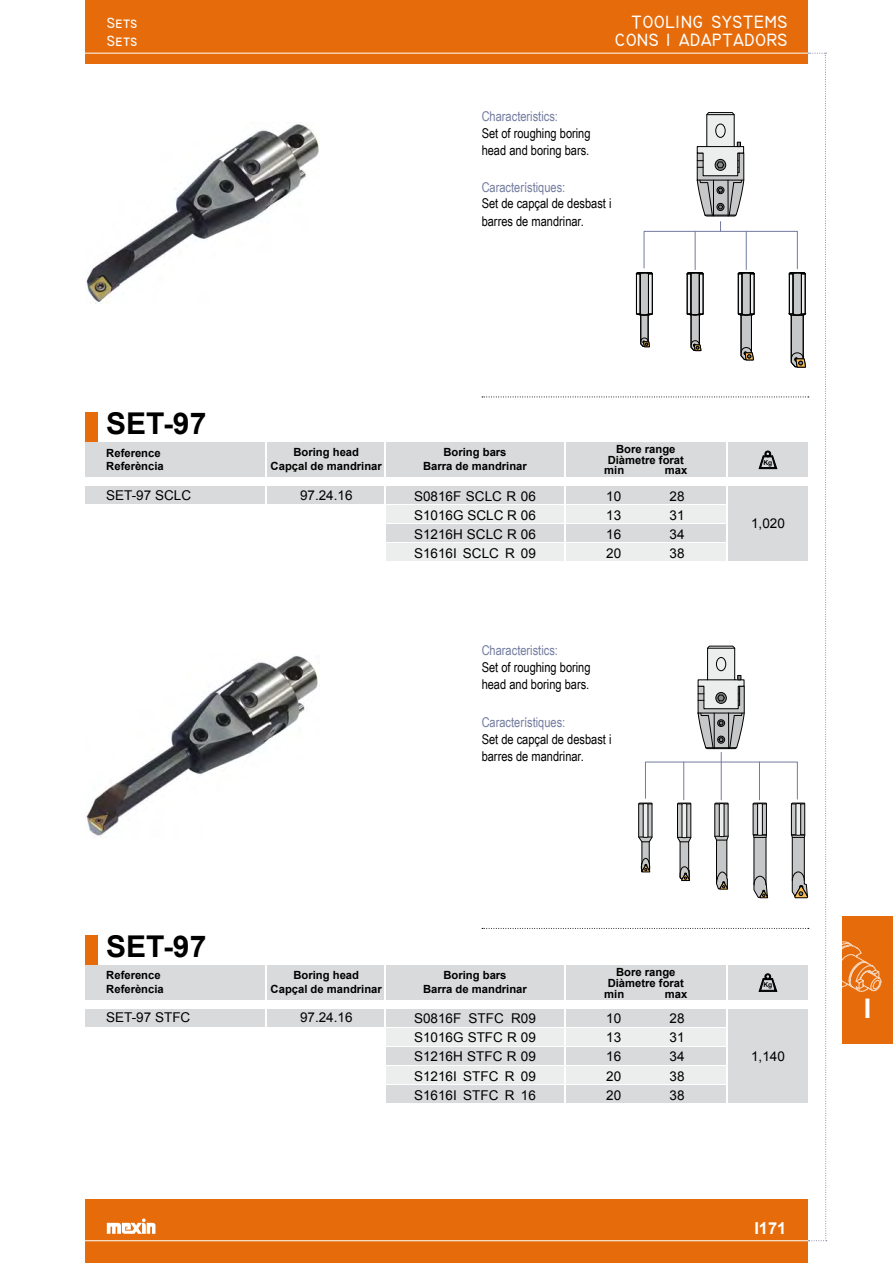
<style>
.page{position:relative;width:893px;height:1263px;background:#fff}
.page>*{position:absolute;margin:0;border:0;box-sizing:border-box;transform-origin:0 0}
.t1{font:700 30px "Arial";color:#000}
.t2{font:700 27px "Arial";color:#fff}
.t3{font:700 18px "Technic";color:#fff}
.t4{font:700 16.5px "Arial";color:#fff}
.t5{font:700 15px "Technic";color:#fff}
.t6{font:13.5px/19px "Arial";color:#000;text-align:justify}
.t7{font:13.5px/17.7px "Arial Narrow";color:#000}
.t8{font:13.5px "Arial Narrow";color:#737c9f}
.t9{font:700 11.25px/10.5px "Arial";color:#000}
.t10{font:700 6.75px "Arial";color:#000}
</style>
<div class="page">
<div style="left:85px;top:0;width:723px;height:64px;background:#e66c0b"></div>
<hr style="left:85px;top:53px;width:723px;height:1px;background:#fff">
<div style="left:85px;top:1199px;width:723px;height:64px;background:#e66c0b"></div>
<svg style="left:107px;top:1218px;width:48px;height:16px"></svg>
<hr style="left:85px;top:1240px;width:723px;height:1px;background:#fff">
<div style="left:85px;top:412px;width:13px;height:31px;background:#e66c0b"></div>
<div style="left:85px;top:443px;width:180px;height:34px;background:#d9dadb"></div>
<div style="left:267px;top:443px;width:117px;height:34px;background:#d9dadb"></div>
<div style="left:267px;top:486px;width:117px;height:17px;background:#d9dadb"></div>
<div style="left:85px;top:486px;width:180px;height:17px;background:#d9dadb"></div>
<div style="left:386px;top:443px;width:178px;height:34px;background:#d9dadb"></div>
<div style="left:386px;top:486px;width:178px;height:17px;background:#d9dadb"></div>
<div style="left:386px;top:524px;width:178px;height:17px;background:#d9dadb"></div>
<div style="left:386px;top:505px;width:178px;height:17px;background:#eceded"></div>
<div style="left:386px;top:544px;width:178px;height:17px;background:#eceded"></div>
<div style="left:85px;top:935px;width:13px;height:30px;background:#e66c0b"></div>
<div style="left:85px;top:965px;width:180px;height:34px;background:#d9dadb"></div>
<div style="left:267px;top:965px;width:117px;height:34px;background:#d9dadb"></div>
<div style="left:267px;top:1009px;width:117px;height:17px;background:#d9dadb"></div>
<div style="left:85px;top:1009px;width:180px;height:17px;background:#d9dadb"></div>
<div style="left:386px;top:965px;width:178px;height:34px;background:#d9dadb"></div>
<div style="left:386px;top:1009px;width:178px;height:17px;background:#d9dadb"></div>
<div style="left:386px;top:1047px;width:178px;height:17px;background:#d9dadb"></div>
<div style="left:386px;top:1085px;width:178px;height:17px;background:#d9dadb"></div>
<div style="left:386px;top:1028px;width:178px;height:17px;background:#eceded"></div>
<div style="left:386px;top:1066px;width:178px;height:17px;background:#eceded"></div>
<img style="left:85px;top:122px;width:234px;height:182px">
<img style="left:86px;top:654px;width:232px;height:182px">
<svg style="left:482px;top:53px;width:345px;height:1188px"></svg>
<div style="left:842px;top:916px;width:51px;height:127px;background:#e66c0b"></div>
<svg style="left:842px;top:941px;width:40px;height:51px"></svg>
<h3 class="t5" style="left:107px;top:15px;width:32px">Sets</h3>
<h3 class="t3" style="left:631px;top:12px;width:158px">TOOLING SYSTEMS</h3>
<h3 class="t5" style="left:107px;top:33px;width:32px">Sets</h3>
<h3 class="t3" style="left:615px;top:30px;width:175px">CONS I ADAPTADORS</h3>
<p class="t8" style="left:482px;top:107px;width:78px">Characteristics:</p>
<p class="t7" style="left:482px;top:124px;width:110px">Set of roughing boring head and boring bars.</p>
<p class="t8" style="left:482px;top:178px;width:85px">Característiques:</p>
<p class="t7" style="left:482px;top:194px;width:131px">Set de capçal de desbast i barres de mandrinar.</p>
<h1 class="t1" style="left:106px;top:403px;width:102px">SET-97</h1>
<p class="t9" style="left:106px;top:448px;width:56px">Reference</p>
<p class="t9" style="left:293px;top:447px;width:67px">Boring head</p>
<p class="t9" style="left:443px;top:447px;width:65px">Boring bars</p>
<p class="t9" style="left:616px;top:444px;width:61px">Bore range</p>
<p class="t9" style="left:106px;top:461px;width:59px">Referència</p>
<p class="t9" style="left:271px;top:461px;width:113px">Capçal de mandrinar</p>
<p class="t9" style="left:423px;top:461px;width:105px">Barra de mandrinar</p>
<p class="t9" style="left:604px;top:455px;width:81px;text-indent:3px">Diàmetre forat min</p>
<p class="t9" style="left:665px;top:465px;width:24px">max</p>
<p class="t6" style="left:106px;top:486px;width:86px">SET-97 SCLC</p>
<p class="t6" style="left:414px;top:486px;width:123px">S0816F SCLC R 06<br>S1016G SCLC R 06<br>S1216H SCLC R 06<br>S1616I SCLC R 09</p>
<p class="t6" style="left:300px;top:486px;width:54px">97.24.16</p>
<p class="t6" style="left:606px;top:486px;width:17px">10<br>13<br>16<br>20</p>
<p class="t6" style="left:670px;top:486px;width:17px">28<br>31<br>34<br>38</p>
<p class="t8" style="left:482px;top:641px;width:78px">Characteristics:</p>
<p class="t7" style="left:482px;top:657px;width:110px">Set of roughing boring head and boring bars.</p>
<p class="t8" style="left:482px;top:713px;width:85px">Característiques:</p>
<p class="t7" style="left:482px;top:729px;width:131px">Set de capçal de desbast i barres de mandrinar.</p>
<p class="t10" style="left:763px;top:458px;width:10px">Kg</p>
<p class="t6" style="left:751px;top:514px;width:35px">1,020</p>
<h1 class="t1" style="left:106px;top:926px;width:102px">SET-97</h1>
<p class="t9" style="left:106px;top:970px;width:56px">Reference</p>
<p class="t9" style="left:293px;top:970px;width:67px">Boring head</p>
<p class="t9" style="left:443px;top:970px;width:65px">Boring bars</p>
<p class="t9" style="left:616px;top:967px;width:61px">Bore range</p>
<p class="t9" style="left:106px;top:984px;width:59px">Referència</p>
<p class="t9" style="left:271px;top:984px;width:113px">Capçal de mandrinar</p>
<p class="t9" style="left:423px;top:984px;width:105px">Barra de mandrinar</p>
<p class="t9" style="left:604px;top:977px;width:81px;line-height:11.1px;text-indent:3px">Diàmetre forat min</p>
<p class="t9" style="left:665px;top:989px;width:24px">max</p>
<p class="t6" style="left:106px;top:1008px;width:86px">SET-97 STFC</p>
<p class="t6" style="left:414px;top:1009px;width:123px">S0816F STFC R09<br>S1016G STFC R 09<br>S1216H STFC R 09<br>S1216I STFC R 09<br>S1616I STFC R 16</p>
<p class="t6" style="left:300px;top:1008px;width:54px">97.24.16</p>
<p class="t6" style="left:606px;top:1009px;width:17px">10<br>13<br>16<br>20<br>20</p>
<p class="t6" style="left:670px;top:1009px;width:17px">28<br>31<br>34<br>38<br>38</p>
<p class="t10" style="left:763px;top:980px;width:10px">Kg</p>
<p class="t6" style="left:751px;top:1046px;width:35px">1,140</p>
<h3 class="t4" style="left:754px;top:1217px;width:34px">I171</h3>
<h2 class="t2" style="left:864px;top:990px;width:9px">I</h2>
</div>
